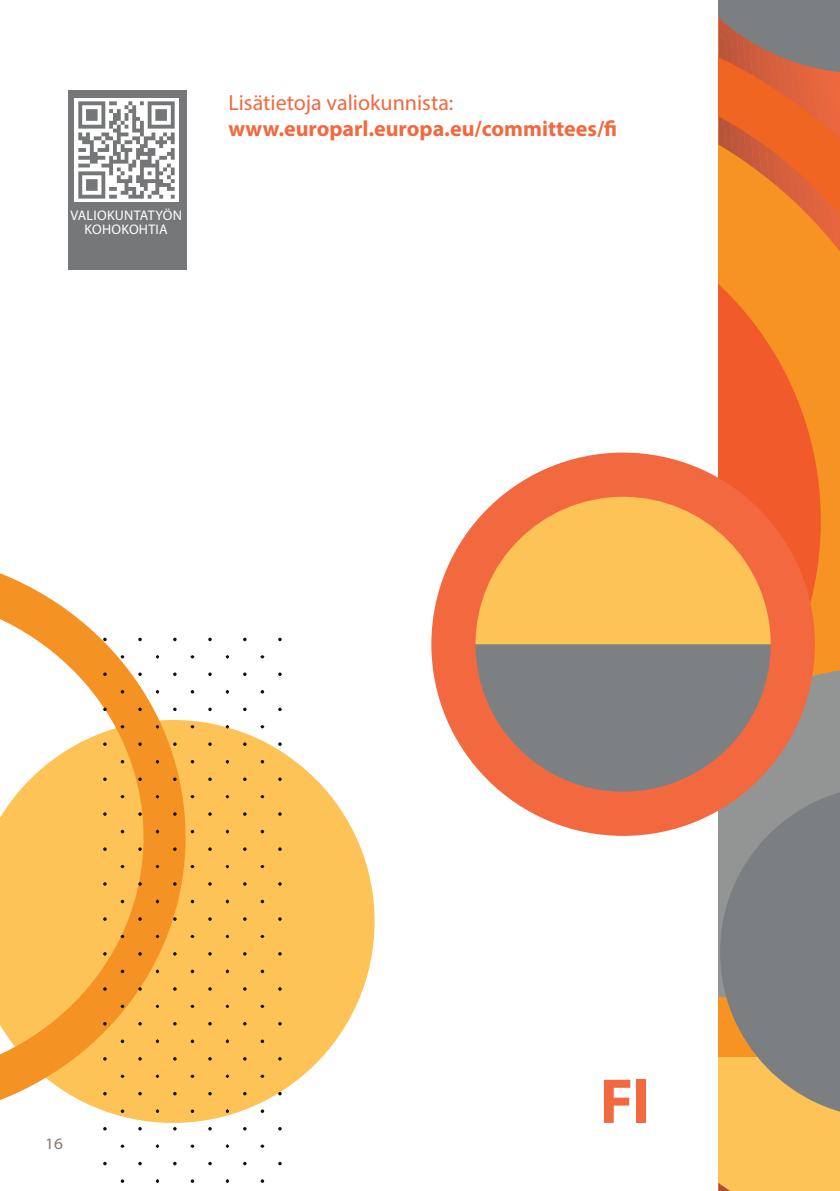
<style>
.page{position:relative;width:840px;height:1191px;background:#fff}
.page>*{position:absolute;margin:0;border:0;box-sizing:border-box;transform-origin:0 0}
.t1{font:700 64px "Myriad Pro";color:#f2693f}
.t2{font:700 22px "Myriad Pro";color:#f2693f}
.t3{font:22px "Myriad Pro";color:#f2693f}
.t4{font:semi-expanded 16px "Myriad Pro";color:#85796c}
.t5{font:14px/14px "Myriad Pro";letter-spacing:.02em;color:#fff;text-align:center}
</style>
<div class="page">
<div style="left:68px;top:90px;width:118px;height:179px;background:#757778"></div>
<svg style="left:212px;top:723px;width:162px;height:396px;fill:#fdc357"></svg>
<svg style="left:0;top:573px;width:212px;height:558px"></svg>
<svg style="left:103px;top:1161px;width:92px;height:22px"></svg>
<svg style="left:173px;top:1161px;width:3px;height:4px"></svg>
<svg style="left:208px;top:1161px;width:4px;height:4px"></svg>
<svg style="left:121px;top:1109px;width:3px;height:4px"></svg>
<svg style="left:103px;top:1127px;width:4px;height:3px"></svg>
<svg style="left:138px;top:1127px;width:4px;height:3px"></svg>
<svg style="left:103px;top:1092px;width:4px;height:3px"></svg>
<svg style="left:138px;top:1092px;width:4px;height:3px"></svg>
<svg style="left:190px;top:1109px;width:4px;height:4px"></svg>
<svg style="left:156px;top:1109px;width:3px;height:4px"></svg>
<svg style="left:208px;top:1127px;width:4px;height:3px"></svg>
<svg style="left:208px;top:1092px;width:4px;height:3px"></svg>
<svg style="left:260px;top:1109px;width:4px;height:4px"></svg>
<svg style="left:226px;top:1109px;width:3px;height:4px"></svg>
<svg style="left:121px;top:1039px;width:3px;height:4px"></svg>
<svg style="left:103px;top:1057px;width:4px;height:3px"></svg>
<svg style="left:138px;top:1057px;width:4px;height:3px"></svg>
<svg style="left:103px;top:1022px;width:4px;height:3px"></svg>
<svg style="left:138px;top:1022px;width:4px;height:3px"></svg>
<svg style="left:190px;top:1074px;width:4px;height:3px"></svg>
<svg style="left:190px;top:1039px;width:4px;height:4px"></svg>
<svg style="left:156px;top:1039px;width:3px;height:4px"></svg>
<svg style="left:208px;top:1057px;width:4px;height:3px"></svg>
<svg style="left:208px;top:1022px;width:4px;height:3px"></svg>
<svg style="left:260px;top:1074px;width:4px;height:3px"></svg>
<svg style="left:260px;top:1039px;width:4px;height:4px"></svg>
<svg style="left:226px;top:1039px;width:3px;height:4px"></svg>
<svg style="left:121px;top:1004px;width:3px;height:4px"></svg>
<svg style="left:121px;top:969px;width:3px;height:4px"></svg>
<svg style="left:103px;top:987px;width:4px;height:3px"></svg>
<svg style="left:138px;top:987px;width:4px;height:3px"></svg>
<svg style="left:103px;top:952px;width:4px;height:3px"></svg>
<svg style="left:138px;top:952px;width:4px;height:3px"></svg>
<svg style="left:190px;top:1004px;width:4px;height:4px"></svg>
<svg style="left:156px;top:1004px;width:3px;height:4px"></svg>
<svg style="left:190px;top:969px;width:4px;height:4px"></svg>
<svg style="left:156px;top:969px;width:3px;height:4px"></svg>
<svg style="left:208px;top:987px;width:4px;height:3px"></svg>
<svg style="left:208px;top:952px;width:4px;height:3px"></svg>
<svg style="left:260px;top:1004px;width:4px;height:4px"></svg>
<svg style="left:226px;top:1004px;width:3px;height:4px"></svg>
<svg style="left:260px;top:969px;width:4px;height:4px"></svg>
<svg style="left:226px;top:969px;width:3px;height:4px"></svg>
<svg style="left:121px;top:899px;width:3px;height:4px"></svg>
<svg style="left:103px;top:917px;width:4px;height:3px"></svg>
<svg style="left:138px;top:917px;width:4px;height:3px"></svg>
<svg style="left:103px;top:882px;width:4px;height:3px"></svg>
<svg style="left:138px;top:882px;width:4px;height:3px"></svg>
<svg style="left:190px;top:935px;width:4px;height:3px"></svg>
<svg style="left:190px;top:899px;width:4px;height:4px"></svg>
<svg style="left:156px;top:899px;width:3px;height:4px"></svg>
<svg style="left:208px;top:917px;width:4px;height:3px"></svg>
<svg style="left:208px;top:882px;width:4px;height:3px"></svg>
<svg style="left:260px;top:935px;width:4px;height:3px"></svg>
<svg style="left:260px;top:899px;width:4px;height:4px"></svg>
<svg style="left:226px;top:899px;width:3px;height:4px"></svg>
<svg style="left:103px;top:847px;width:4px;height:4px"></svg>
<svg style="left:138px;top:847px;width:4px;height:4px"></svg>
<svg style="left:103px;top:812px;width:4px;height:4px"></svg>
<svg style="left:138px;top:812px;width:4px;height:4px"></svg>
<svg style="left:190px;top:865px;width:4px;height:3px"></svg>
<svg style="left:190px;top:830px;width:4px;height:3px"></svg>
<svg style="left:173px;top:847px;width:3px;height:4px"></svg>
<svg style="left:208px;top:847px;width:4px;height:4px"></svg>
<svg style="left:173px;top:812px;width:3px;height:4px"></svg>
<svg style="left:208px;top:812px;width:4px;height:4px"></svg>
<svg style="left:260px;top:865px;width:4px;height:3px"></svg>
<svg style="left:260px;top:830px;width:4px;height:3px"></svg>
<svg style="left:243px;top:847px;width:3px;height:4px"></svg>
<svg style="left:278px;top:847px;width:3px;height:4px"></svg>
<svg style="left:243px;top:812px;width:3px;height:4px"></svg>
<svg style="left:278px;top:812px;width:3px;height:4px"></svg>
<svg style="left:103px;top:777px;width:4px;height:4px"></svg>
<svg style="left:138px;top:777px;width:4px;height:4px"></svg>
<svg style="left:103px;top:742px;width:4px;height:4px"></svg>
<svg style="left:138px;top:742px;width:4px;height:4px"></svg>
<svg style="left:190px;top:795px;width:4px;height:3px"></svg>
<svg style="left:190px;top:760px;width:4px;height:3px"></svg>
<svg style="left:173px;top:777px;width:3px;height:4px"></svg>
<svg style="left:208px;top:777px;width:4px;height:4px"></svg>
<svg style="left:173px;top:742px;width:3px;height:4px"></svg>
<svg style="left:208px;top:742px;width:4px;height:4px"></svg>
<svg style="left:260px;top:795px;width:4px;height:3px"></svg>
<svg style="left:260px;top:760px;width:4px;height:3px"></svg>
<svg style="left:243px;top:777px;width:3px;height:4px"></svg>
<svg style="left:278px;top:777px;width:3px;height:4px"></svg>
<svg style="left:243px;top:742px;width:3px;height:4px"></svg>
<svg style="left:278px;top:742px;width:3px;height:4px"></svg>
<svg style="left:103px;top:707px;width:4px;height:4px"></svg>
<svg style="left:138px;top:707px;width:4px;height:4px"></svg>
<svg style="left:103px;top:672px;width:4px;height:4px"></svg>
<svg style="left:138px;top:672px;width:4px;height:4px"></svg>
<svg style="left:190px;top:725px;width:4px;height:3px"></svg>
<svg style="left:190px;top:690px;width:4px;height:3px"></svg>
<svg style="left:173px;top:707px;width:3px;height:4px"></svg>
<svg style="left:208px;top:707px;width:4px;height:4px"></svg>
<svg style="left:173px;top:672px;width:3px;height:4px"></svg>
<svg style="left:208px;top:672px;width:4px;height:4px"></svg>
<svg style="left:260px;top:725px;width:4px;height:3px"></svg>
<svg style="left:103px;top:637px;width:4px;height:4px"></svg>
<svg style="left:138px;top:637px;width:4px;height:4px"></svg>
<svg style="left:190px;top:655px;width:4px;height:3px"></svg>
<svg style="left:173px;top:637px;width:3px;height:4px"></svg>
<svg style="left:208px;top:637px;width:4px;height:4px"></svg>
<svg style="left:718px;top:0;width:121px;height:1191px;background:#c78350"></svg>
<div style="left:431px;top:452px;width:383px;height:384px;background:#f2693f;border-radius:50%"></div>
<svg style="left:475px;top:644px;width:295px;height:147px;fill:#7d8082"></svg>
<svg style="left:475px;top:497px;width:295px;height:147px;fill:#fdc357"></svg>
<img style="left:75px;top:98px;width:103px;height:103px">
<p class="t5" style="left:70px;top:208px;width:113px">VALIOKUNTATYÖN<br>KOHOKOHTIA</p>
<p class="t3" style="left:228px;top:89px;width:226px">Lisätietoja valiokunnista:</p>
<h4 class="t2" style="left:228px;top:114px;width:390px">www.europarl.europa.eu/committees/f</h4>
<p class="t4" style="left:45px;top:1133px;width:19px">16</p>
<p class="t1" style="left:599px;top:1059px;width:52px">FI</p>
</div>
